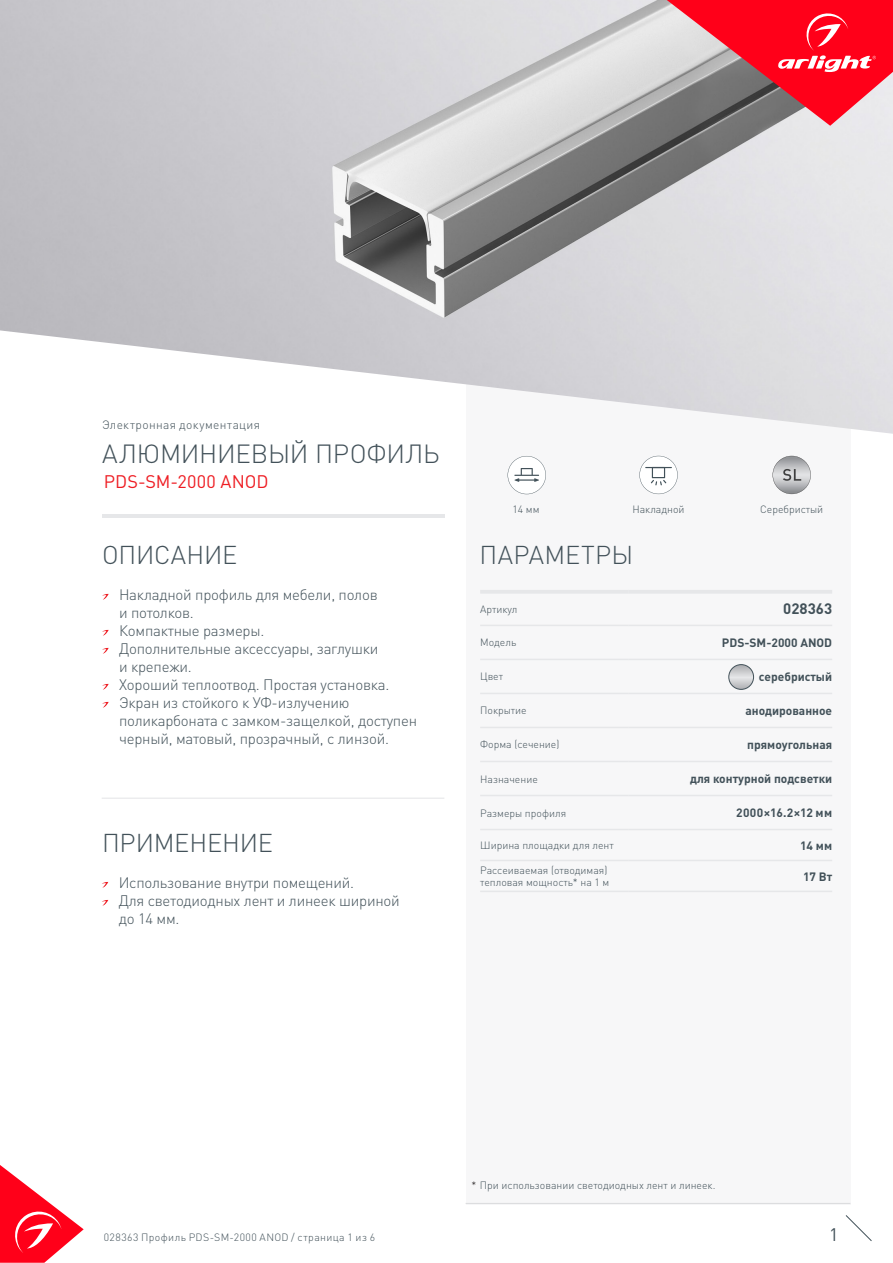
<style>
.page{position:relative;width:893px;height:1263px;background:#fff}
.page>*{position:absolute;margin:0;border:0;box-sizing:border-box;transform-origin:0 0}
.t1{font:300 25.95px "DIN Pro";letter-spacing:-.01em;color:#425159}
.t2{font:300 25.5px "DIN Pro";letter-spacing:-.005em;color:#425159}
.t3{font:300 25.5px "DIN Pro";letter-spacing:.015em;color:#425159}
.t4{font:18px "DIN Pro";letter-spacing:.005em;color:#ee1d23}
.t5{font:18px "DIN Pro";color:#425159}
.t6{font:300 15px/18px "DIN Pro";letter-spacing:-.015em;color:#425159}
.t7{font:700 15px "DIN Pro";color:#425159}
.t8{font:700 12px "DIN Pro";color:#425159}
.t9{font:300 12px "DIN Pro";letter-spacing:.03em;color:#425159}
.t10{font:700 12px "DIN Pro";letter-spacing:.02em;color:#425159}
.t11{font:300 10.5px/12.6px "DIN Pro";color:#425159}
.t12{font:300 10.5px "DIN Pro";letter-spacing:.04em;color:#425159}
.s1{color:#231f20}
</style>
<div class="page">
<svg style="left:0;top:1165px;width:84px;height:98px"></svg>
<svg style="left:845px;top:1215px;width:27px;height:26px"></svg>
<div style="left:466px;top:250px;width:384px;height:954px;background:#f7f7f8"></div>
<svg style="left:639px;top:456px;width:39px;height:38px"></svg>
<svg style="left:508px;top:456px;width:38px;height:38px"></svg>
<img style="left:0;top:0;width:893px;height:434px">
<hr style="left:102px;top:514px;width:342px;height:3px;background:#e6e7e9">
<svg style="left:102px;top:594px;width:7px;height:6px"></svg>
<svg style="left:102px;top:630px;width:7px;height:6px"></svg>
<svg style="left:102px;top:648px;width:7px;height:6px"></svg>
<svg style="left:102px;top:684px;width:7px;height:6px"></svg>
<svg style="left:102px;top:702px;width:7px;height:6px"></svg>
<svg style="left:102px;top:882px;width:6px;height:6px"></svg>
<svg style="left:102px;top:900px;width:6px;height:6px"></svg>
<hr style="left:102px;top:798px;width:342px;height:1px;background:#e6e7e9">
<hr style="left:480px;top:590px;width:148px;height:4px;background:#e6e7e9">
<hr style="left:628px;top:590px;width:204px;height:4px;background:#e6e7e9">
<hr style="left:480px;top:625px;width:148px;height:1px;background:#e6e7e9">
<hr style="left:628px;top:625px;width:204px;height:1px;background:#e6e7e9">
<hr style="left:480px;top:659px;width:148px;height:1px;background:#e6e7e9">
<hr style="left:628px;top:659px;width:204px;height:1px;background:#e6e7e9">
<hr style="left:480px;top:693px;width:148px;height:1px;background:#e6e7e9">
<hr style="left:628px;top:693px;width:204px;height:1px;background:#e6e7e9">
<hr style="left:480px;top:727px;width:148px;height:1px;background:#e6e7e9">
<hr style="left:628px;top:727px;width:204px;height:1px;background:#e6e7e9">
<hr style="left:480px;top:761px;width:148px;height:1px;background:#e6e7e9">
<hr style="left:628px;top:761px;width:204px;height:1px;background:#e6e7e9">
<hr style="left:480px;top:795px;width:148px;height:1px;background:#e6e7e9">
<hr style="left:628px;top:795px;width:204px;height:1px;background:#e6e7e9">
<hr style="left:480px;top:829px;width:148px;height:1px;background:#e6e7e9">
<hr style="left:628px;top:829px;width:204px;height:1px;background:#e6e7e9">
<hr style="left:480px;top:860px;width:148px;height:1px;background:#e6e7e9">
<hr style="left:628px;top:860px;width:204px;height:1px;background:#e6e7e9">
<hr style="left:480px;top:891px;width:148px;height:1px;background:#e6e7e9">
<hr style="left:628px;top:891px;width:204px;height:1px;background:#e6e7e9">
<svg style="left:667px;top:0;width:226px;height:126px;background:#d84d5b"></svg>
<hr style="left:466px;top:1203px;width:384px;height:1px;background:#dcdddf">
<svg style="left:773px;top:456px;width:38px;height:38px"></svg>
<svg style="left:729px;top:665px;width:24px;height:24px"></svg>
<div style="left:728px;top:664px;width:26px;height:26px;border:1px solid #425159;border-radius:50%"></div>
<p class="t9" style="left:102px;top:417px;width:160px">Электронная документация</p>
<p class="t1" style="left:102px;top:436px;width:339px">АЛЮМИНИЕВЫЙ ПРОФИЛЬ</p>
<p class="t4" style="left:104px;top:470px;width:166px">PDS-SM-2000 ANOD</p>
<p class="t11" style="left:512px;top:502px;width:29px">14 мм</p>
<p class="t11" style="left:632px;top:502px;width:54px">Накладной</p>
<p class="t11" style="left:760px;top:502px;width:65px">Серебристый</p>
<p class="t2" style="left:102px;top:537px;width:137px">ОПИСАНИЕ</p>
<p class="t3" style="left:479px;top:537px;width:155px">ПАРАМЕТРЫ</p>
<p class="t6" style="left:119px;top:584px;width:260px">Накладной профиль для мебели, полов и потолков.</p>
<p class="t6" style="left:119px;top:620px;width:147px">Компактные размеры.</p>
<p class="t6" style="left:119px;top:638px;width:261px">Дополнительные аксессуары, заглушки и крепежи.</p>
<p class="t6" style="left:119px;top:674px;width:272px">Хороший теплоотвод. Простая установка.</p>
<p class="t6" style="left:119px;top:692px;width:300px">Экран из стойкого к УФ-излучению поликарбоната с замком-защелкой, доступен черный, матовый, прозрачный, с линзой.</p>
<p class="t11" style="left:480px;top:602px;width:39px">Артикул</p>
<p class="t7" style="left:783px;top:599px;width:50px">028363</p>
<p class="t11" style="left:480px;top:636px;width:38px">Модель</p>
<p class="t8" style="left:722px;top:634px;width:112px">PDS-SM-2000 ANOD</p>
<p class="t11" style="left:480px;top:670px;width:24px">Цвет</p>
<p class="t8" style="left:759px;top:668px;width:75px">серебристый</p>
<p class="t11" style="left:480px;top:704px;width:48px">Покрытие</p>
<p class="t8" style="left:745px;top:702px;width:88px">анодированное</p>
<p class="t11" style="left:480px;top:738px;width:81px">Форма (сечение)</p>
<p class="t8" style="left:747px;top:736px;width:86px">прямоугольная</p>
<p class="t11" style="left:480px;top:772px;width:59px">Назначение</p>
<p class="t8" style="left:690px;top:770px;width:144px">для контурной подсветки</p>
<p class="t11" style="left:480px;top:806px;width:87px">Размеры профиля</p>
<p class="t10" style="left:736px;top:805px;width:97px">2000×16.2×12 мм</p>
<p class="t11" style="left:480px;top:838px;width:135px">Ширина площадки для лент</p>
<p class="t8" style="left:800px;top:837px;width:34px">14 мм</p>
<p class="t11" style="left:480px;top:863px;width:131px">Рассеиваемая (отводимая) тепловая мощность* на 1 м</p>
<p class="t8" style="left:803px;top:868px;width:31px">17 Вт</p>
<p class="t2" style="left:102px;top:825px;width:172px">ПРИМЕНЕНИЕ</p>
<p class="t6" style="left:119px;top:872px;width:237px">Использование внутри помещений.</p>
<p class="t6" style="left:119px;top:890px;width:283px">Для светодиодных лент и линеек шириной до 14 мм.</p>
<p class="t11" style="left:471px;top:1178px;width:246px"><span class="s1">*</span> При использовании светодиодных лент и линеек.</p>
<p class="t12" style="left:104px;top:1230px;width:273px">028363 Профиль PDS-SM-2000 ANOD / страница 1 из 6</p>
<p class="t5" style="left:829px;top:1222px;width:11px">1</p>
</div>
